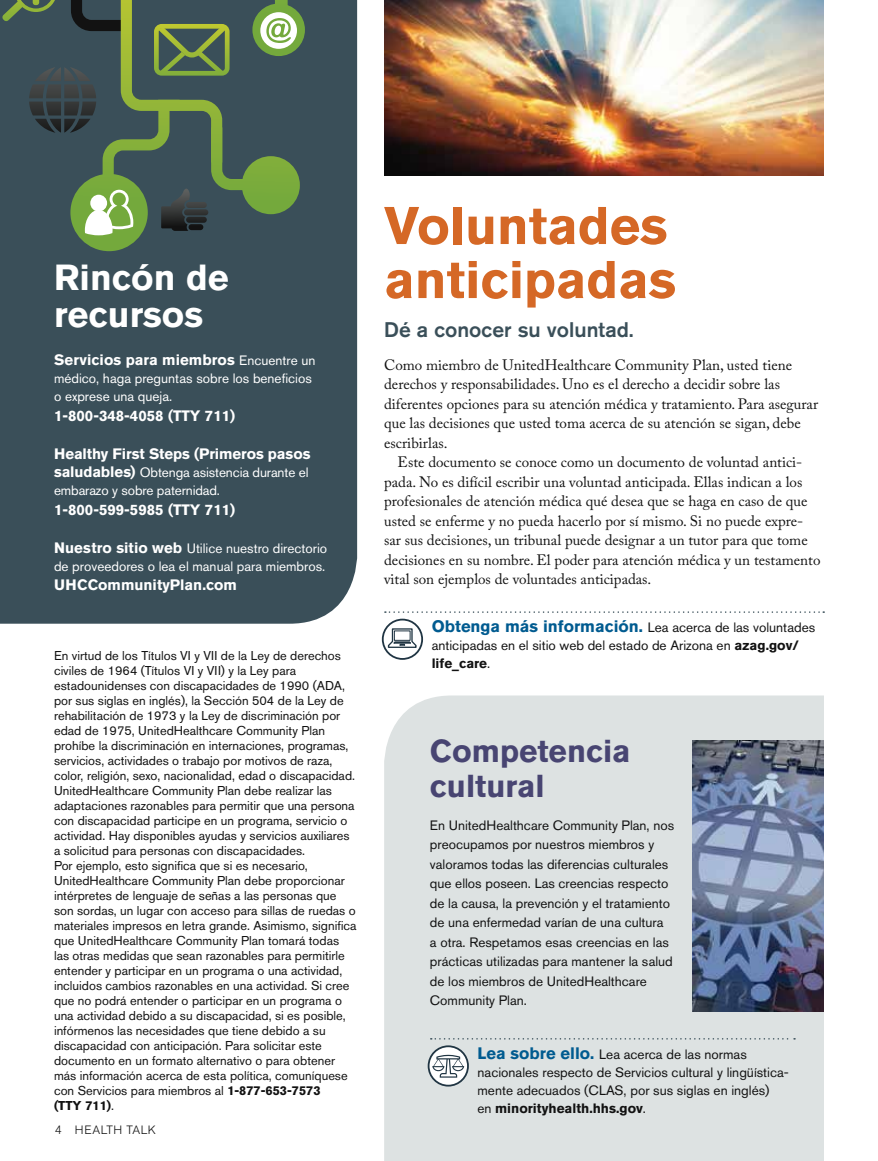
<style>
.page{position:relative;width:878px;height:1161px;background:#fff}
.page>*{position:absolute;margin:0;border:0;box-sizing:border-box;transform-origin:0 0}
.t1{font:700 52.5px/54px "Akzidenz Grotesk BE";color:#d56826}
.t2{font:700 36px/37.5px "Akzidenz Grotesk BE";color:#fff}
.t3{font:700 31.5px/34.5px "Akzidenz Grotesk BE";color:#484572}
.t4{font:500 21px "Akzidenz Grotesk BE";color:#3a4f59}
.t5{font:15px "Adobe Caslon Pro";color:#121212}
.t6{font:700 15px "Akzidenz Grotesk BE";color:#fff}
.t7{font:13.5px/19.5px "Akzidenz Grotesk BE";color:#121212}
.t8{font:13.5px/18px "Akzidenz Grotesk BE";color:#fff}
.t9{font:12.75px/15px "Akzidenz Grotesk BE";color:#121212}
.t10{font:700 12.75px "Akzidenz Grotesk BE";color:#121212}
.t11{font:300 12px "Akzidenz Grotesk BE";letter-spacing:.05em;color:#121212}
.s1{font-weight:400;font-size:13.5px}
.s2{font-weight:700;font-size:15px}
.s3{font-weight:700}
.s4{font-weight:400}
.s5{font-weight:700;font-size:16.5px;color:#005b90}
</style>
<div class="page">
<div style="left:384px;top:695px;width:440px;height:466px;background:#dde2e2"></div>
<div style="left:0;top:0;width:357px;height:624px;background:#3a4f59"></div>
<div style="left:242px;top:156px;width:58px;height:58px;background:#79ab3c;border-radius:29px"></div>
<div style="left:70px;top:174px;width:78px;height:77px;background:#74a93c;border-radius:39px"></div>
<svg style="left:252px;top:4px;width:53px;height:52px"></svg>
<svg style="left:260px;top:0;width:37px;height:49px"></svg>
<svg style="left:2px;top:0;width:249px;height:235px;background:#495f53"></svg>
<svg style="left:385px;top:611px;width:439px;height:2px"></svg>
<svg style="left:382px;top:619px;width:41px;height:41px"></svg>
<img style="left:692px;top:740px;width:132px;height:272px">
<img style="left:384px;top:0;width:440px;height:176px">
<svg style="left:427px;top:1038px;width:368px;height:49px;background:#d9dede"></svg>
<p class="t2" style="left:54px;top:259px;width:176px">Rincón de recursos</p>
<p class="t6" style="left:54px;top:352px;width:263px">Servicios para miembros <span class="s1">Encuentre un</span></p>
<p class="t8" style="left:54px;top:370px;width:259px">médico, haga preguntas sobre los beneficios o exprese una queja.</p>
<p class="t6" style="left:54px;top:407px;width:130px">1-800-348-4058 (TTY</p>
<p class="t6" style="left:205px;top:407px;width:32px">711)</p>
<p class="t6" style="left:54px;top:445px;width:258px">Healthy First Steps (Primeros pasos</p>
<p class="t8" style="left:54px;top:463px;width:256px"><span class="s2">saludables)</span> Obtenga asistencia durante el embarazo y sobre paternidad.</p>
<p class="t6" style="left:54px;top:501px;width:130px">1-800-599-5985 (TTY</p>
<p class="t6" style="left:205px;top:501px;width:32px">711)</p>
<p class="t8" style="left:54px;top:539px;width:275px"><span class="s2">Nuestro sitio web</span> Utilice nuestro directorio de proveedores o lea el manual para miembros.</p>
<p class="t6" style="left:54px;top:577px;width:184px">U HCCommunityPlan.com</p>
<p class="t9" style="left:54px;top:648px;width:304px">En virtud de los Títulos VI y VII de la Ley de derechos civiles de 1964 (Títulos VI y VII) y la Ley para estadounidenses con discapacidades de 1990 (ADA, por sus siglas en inglés), la Sección 504 de la Ley de rehabilitación de 1973 y la Ley de discriminación por edad de 1975, UnitedHealthcare Community Plan prohíbe la discriminación en internaciones, programas, servicios, actividades o trabajo por motivos de raza, color, religión, sexo, nacionalidad, edad o discapacidad.<br>UnitedHealthcare Community Plan debe realizar las adaptaciones razonables para permitir que una persona con discapacidad participe en un programa, servicio o actividad. Hay disponibles ayudas y servicios auxiliares a solicitud para personas con discapacidades.<br>Por ejemplo, esto significa que si es necesario, UnitedHealthcare Community Plan debe proporcionar intérpretes de lenguaje de señas a las personas que son sordas, un lugar con acceso para sillas de ruedas o materiales impresos en letra grande. Asimismo, significa que UnitedHealthcare Community Plan tomará todas las otras medidas que sean razonables para permitirle entender y participar en un programa o una actividad, incluidos cambios razonables en una actividad. Si cree que no podrá entender o participar en un programa o una actividad debido a su discapacidad, si es posible, infórmenos las necesidades que tiene debido a su discapacidad con anticipación. Para solicitar este documento en un formato alternativo o para obtener más información acerca de esta política, comuníquese con Servicios para miembros al <span class="s3">1-877-653-7573<br>(TTY</span></p>
<p class="t10" style="left:85px;top:1098px;width:30px">711)<span class="s4">.</span></p>
<p class="t11" style="left:55px;top:1123px;width:103px">4 HEALTH TALK</p>
<p class="t1" style="left:384px;top:199px;width:293px">Voluntades anticipadas</p>
<p class="t4" style="left:384px;top:317px;width:251px">Dé a conocer su voluntad.</p>
<p class="t5" style="left:384px;top:356px;width:409px">Como miembro de UnitedHealthcare Community Plan, usted tiene</p>
<p class="t5" style="left:384px;top:375px;width:397px">derechos y responsabilidades. Uno es el derecho a decidir sobre las</p>
<p class="t5" style="left:384px;top:395px;width:435px">diferentes opciones para su atención médica y tratamiento. Para asegurar</p>
<p class="t5" style="left:384px;top:414px;width:418px">que las decisiones que usted toma acerca de su atención se sigan, debe</p>
<p class="t5" style="left:384px;top:434px;width:65px">escribirlas.</p>
<p class="t5" style="left:397px;top:453px;width:406px">Este documento se conoce como un documento de voluntad antici-</p>
<p class="t5" style="left:384px;top:473px;width:420px">pada. No es difícil escribir una voluntad anticipada. Ellas indican a los</p>
<p class="t5" style="left:384px;top:492px;width:425px">profesionales de atención médica qué desea que se haga en caso de que</p>
<p class="t5" style="left:384px;top:512px;width:420px">usted se enferme y no pueda hacerlo por sí mismo. Si no puede expre-</p>
<p class="t5" style="left:384px;top:531px;width:425px">sar sus decisiones, un tribunal puede designar a un tutor para que tome</p>
<p class="t5" style="left:384px;top:551px;width:438px">decisiones en su nombre. El poder para atención médica y un testamento</p>
<p class="t5" style="left:384px;top:570px;width:269px">vital son ejemplos de voluntades anticipadas.</p>
<p class="t7" style="left:431px;top:619px;width:385px;line-height:18px"><span class="s5">Obtenga más información.</span> Lea acerca de las voluntades anticipadas en el sitio web del estado de Arizona en <span class="s3">azag.gov/ life_care</span>.</p>
<p class="t3" style="left:430px;top:734px;width:202px">Competencia cultural</p>
<p class="t7" style="left:430px;top:815px;width:246px">En UnitedHealthcare Community Plan, nos preocupamos por nuestros miembros y valoramos todas las diferencias culturales que ellos poseen. Las creencias respecto de la causa, la prevención y el tratamiento de una enfermedad varían de una cultura<br>a otra. Respetamos esas creencias en las prácticas utilizadas para mantener la salud de los miembros de UnitedHealthcare Community Plan.</p>
<p class="t7" style="left:477px;top:1045px;width:313px;line-height:18px"><span class="s5">Lea sobre ello.</span> Lea acerca de las normas nacionales respecto de Servicios cultural y lingüística&shy;mente adecuados (CLAS, por sus siglas en inglés)<br>en <span class="s3">minorityhealth.hhs.gov</span>.</p>
</div>
